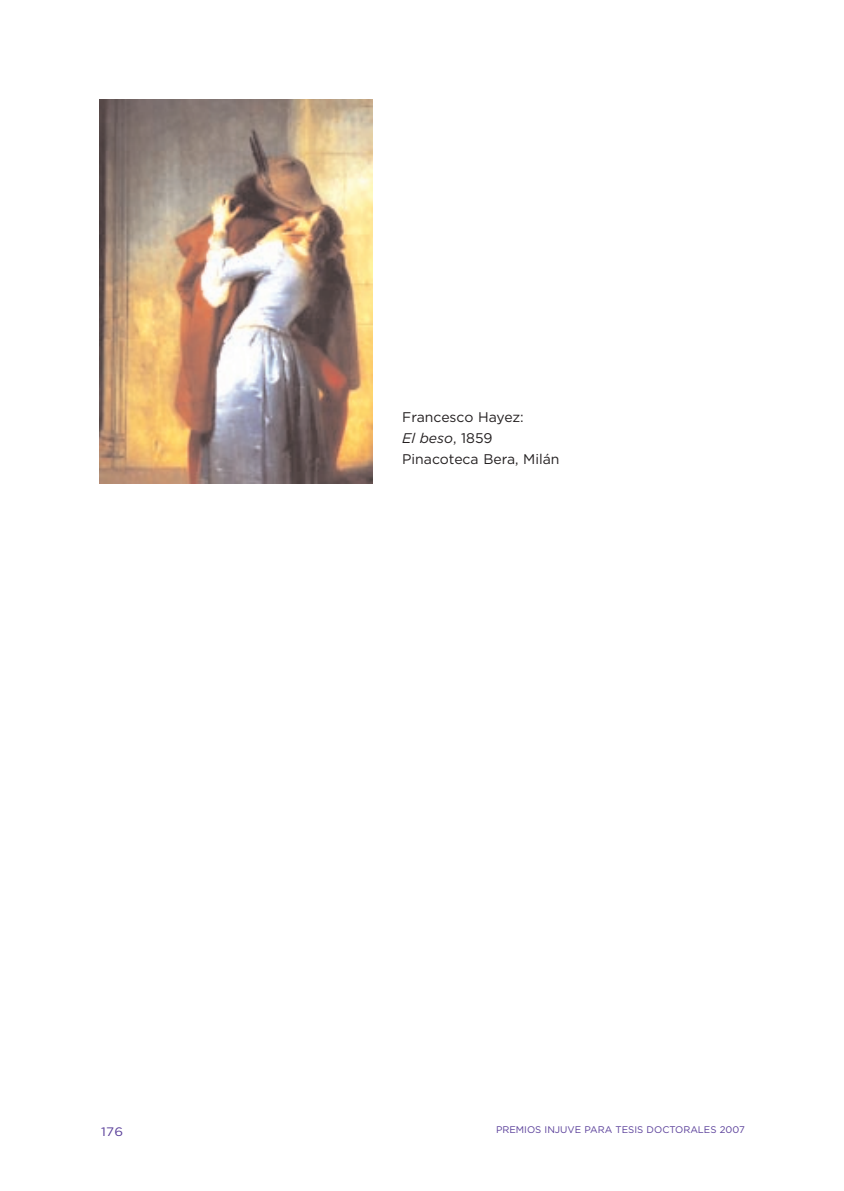
<style>
.page{position:relative;width:844px;height:1191px;background:#fff}
.page>*{position:absolute;margin:0;border:0;box-sizing:border-box;transform-origin:0 0}
.t1{font:14px/21px "Gotham";color:#231f20}
.t2{font:12.25px "Gotham";color:#593e99;scale:1.1 1}
.t3{font:9.62px "Gotham";color:#593e99}
.s1{font-style:italic}
</style>
<div class="page">
<img style="left:99px;top:99px;width:273px;height:384px">
<p class="t2" style="left:101px;top:1124px;width:22px">176</p>
<p class="t1" style="left:402px;top:407px;width:159px">Francesco Hayez:<br><span class="s1">El beso</span>, 1859<br>Pinacoteca Bera, Milán</p>
<p class="t3" style="left:496px;top:1123px;width:250px">PREMIOS INJUVE PARA TESIS DOCTORALES 2007</p>
</div>
